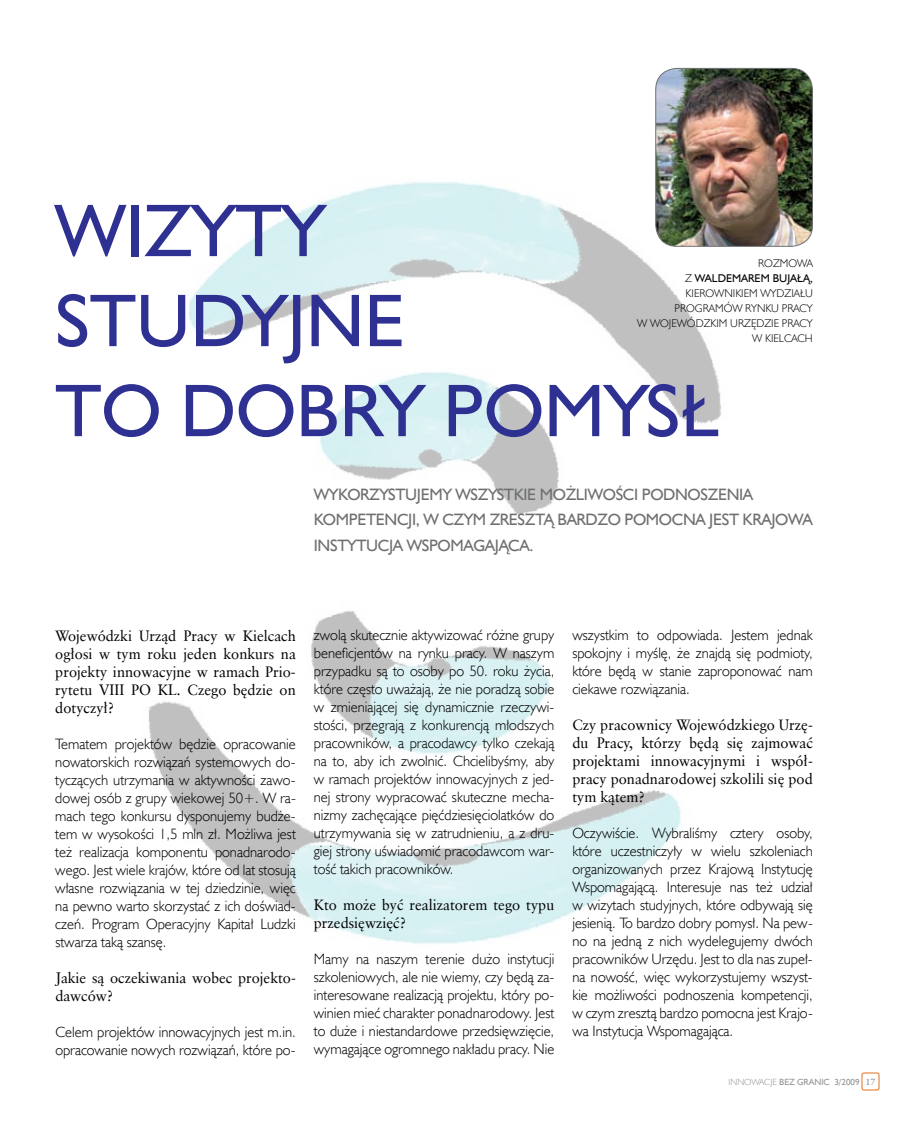
<style>
.page{position:relative;width:915px;height:1127px;background:#fff}
.page>*{position:absolute;margin:0;border:0;box-sizing:border-box;transform-origin:0 0}
.t1{font:75px/90px "Humanst 521 EU";color:#2e3192}
.t2{font:16.5px "Humanst 521 EU";color:#6d6f71}
.t3{font:15px/18px "Humanst 521 Lt EU";color:#000;text-align:justify}
.t4{font:15px/18px "Class Garmnd EU";color:#000;text-align:justify}
.t5{font:11.25px/15px "Humanst 521 Lt EU";color:#000;text-align:right}
.t6{font:11.25px "Humanst 521 EU";color:#000}
.t7{font:9px "Humanst 521 EU";color:#939598}
.t8{font:9px "Humanst 521 Lt EU";color:#939598}
.s1{font-family:"Humanst 521 Lt EU"}
.s2{font-family:"Humanst 521 EU"}
.s3{font-family:"Class Garmnd EU";color:#808285}
</style>
<div class="page">
<img style="left:148px;top:182px;width:649px;height:762px">
<img style="left:655px;top:68px;width:157px;height:178px">
<div style="left:655px;top:68px;width:157px;height:179px;border:1px solid #6d6f71;border-radius:21px"></div>
<div style="left:861px;top:1073px;width:17px;height:17px;border:1px solid #e36f1e;border-radius:2px"></div>
<h1 class="t1" style="left:55px;top:185px;width:175px">WIZYTY<br>STUDYJNE<br>TO DOBRY</h1>
<p class="t5" style="left:757px;top:256px;width:56px">Rozmowa</p>
<p class="t6" style="left:685px;top:271px;width:28px"><span class="s1">z</span> WALDEMAREM</p>
<p class="t6" style="left:772px;top:271px;width:14px">BUJAŁĄ</p>
<p class="t6" style="left:809px;top:271px;width:4px">,</p>
<p class="t5" style="left:685px;top:286px;width:129px">ki erowniki em Wydziału</p>
<p class="t5" style="left:674px;top:301px;width:140px">Prog ram ów Rynku Pracy</p>
<p class="t5" style="left:637px;top:316px;width:80px">w Wojewódzkim</p>
<p class="t5" style="left:730px;top:316px;width:84px">Urzędzi e Pracy w Ki elcach</p>
<h1 class="t1" style="left:443px;top:365px;width:46px">POMYSŁ</h1>
<p class="t2" style="left:314px;top:484px;width:11px">WYKORZYSTUJEMY</p>
<p class="t2" style="left:455px;top:484px;width:10px">WSZYSTKIE</p>
<p class="t2" style="left:539px;top:484px;width:46px">MOŻLIWOŚCI</p>
<p class="t2" style="left:641px;top:484px;width:12px">PODNOSZENIA</p>
<p class="t2" style="left:314px;top:509px;width:11px">KOMPETENCJI</p>
<p class="t2" style="left:416px;top:509px;width:38px">, W CZYM</p>
<p class="t2" style="left:489px;top:509px;width:11px">ZRESZTĄ</p>
<p class="t2" style="left:557px;top:509px;width:12px">BARDZO</p>
<p class="t2" style="left:624px;top:509px;width:13px">POMOCNA</p>
<p class="t2" style="left:709px;top:509px;width:9px">JEST</p>
<p class="t2" style="left:742px;top:509px;width:11px">KRAJOWA</p>
<p class="t2" style="left:314px;top:535px;width:10px">INSTYTUCJA</p>
<p class="t2" style="left:406px;top:535px;width:12px">WSPOMAGAJĄCA</p>
<p class="t2" style="left:529px;top:535px;width:6px">.</p>
<p class="t4" style="left:55px;top:627px;width:242px">Wojewódzki Urząd Pracy w Kielcach ogłosi w tym roku jeden konkurs na projekty innowacyjne w ramach Prio&shy;rytetu VIII PO KL. Czego będzie on dotyczył?</p>
<p class="t3" style="left:55px;top:735px;width:242px">Tematem projektów będzie opracowanie nowatorskich rozwiązań systemowych do&shy;tyczących utrzymania w aktywności zawo&shy;dowej osób z grupy wiekowej 50+. W ra&shy;mach tego konkursu dysponujemy budże&shy;tem w wysokości 1,5 mln zł. Możliwa jest też realizacja komponentu ponadnarodo&shy;wego. Jest wiele krajów, które od lat stosują własne rozwiązania w tej dziedzinie, więc na pewno warto skorzystać z ich doświad&shy;czeń. Program Operacyjny Kapitał Ludzki stwarza taką szansę.</p>
<p class="t4" style="left:55px;top:969px;width:242px">Jakie są oczekiwania wobec projekto&shy;dawców?</p>
<p class="t3" style="left:55px;top:1023px;width:242px">Celem projektów innowacyjnych jest m.in. opracowanie nowych rozwiązań, które po-</p>
<p class="t3" style="left:314px;top:625px;width:242px">zwolą skutecznie aktywizować różne grupy beneficjentów na rynku pracy. W naszym przypadku są to osoby po 50. roku życia, które często uważają, że nie poradzą sobie w zmieniającej się dynamicznie rzeczywi&shy;stości, przegrają z konkurencją młodszych pracowników, a pracodawcy tylko czekają na to, aby ich zwolnić. Chcielibyśmy, aby w ramach projektów innowacyjnych z jed&shy;nej strony wypracować skuteczne mecha&shy;nizmy zachęcające pięćdziesięciolatków do utrzymywania się w zatrudnieniu, a z dru&shy;giej strony uświadomić pracodawcom war&shy;tość takich pracowników.</p>
<p class="t4" style="left:314px;top:896px;width:242px">Kto może być realizatorem tego typu przedsięwzięć?</p>
<p class="t3" style="left:314px;top:949px;width:242px">Mamy na naszym terenie dużo instytucji szkoleniowych, ale nie wiemy, czy będą za&shy;interesowane realizacją projektu, który po&shy;winien mieć charakter ponadnarodowy. Jest to duże i niestandardowe przedsięwzięcie, wymagające ogromnego nakładu pracy. N ie</p>
<p class="t3" style="left:572px;top:625px;width:242px">wszystkim to odpowiada. Jestem jednak spokojny i myślę, że znajdą się podmioty, które będą w stanie zaproponować nam ciekawe rozwiązania.</p>
<p class="t4" style="left:572px;top:716px;width:242px">Czy pracownicy Wojewódzkiego Urzę&shy;du Pracy, którzy będą się zajmować projektami innowacyjnymi i współ&shy;pracy ponadnarodowej szkolili się pod tym kątem?</p>
<p class="t3" style="left:572px;top:823px;width:242px">Oczywiście. Wybraliśmy cztery osoby, które uczestniczyły w wielu szkoleniach organizowanych przez Krajową Instytucję Wspomagającą. Interesuje nas też udział w wizytach studyjnych, które odbywają się jesienią. To bardzo dobry pomysł. N a pew&shy;no na jedną z nich wydelegujemy dwóch pracowników Urzędu. Jest to dla nas zupeł&shy;na nowość, więc wykorzystujemy wszyst&shy;kie możliwości podnoszenia kompetencji, w czym zresztą bardzo pomocna jest Krajo&shy;wa Instytucja Wspomagająca.</p>
<p class="t8" style="left:728px;top:1076px;width:57px">i nnowacje <span class="s2">BEZ</span></p>
<p class="t7" style="left:797px;top:1076px;width:7px">GRANIC</p>
<p class="t7" style="left:834px;top:1076px;width:43px">3/2009 <span class="s3">17</span></p>
</div>
